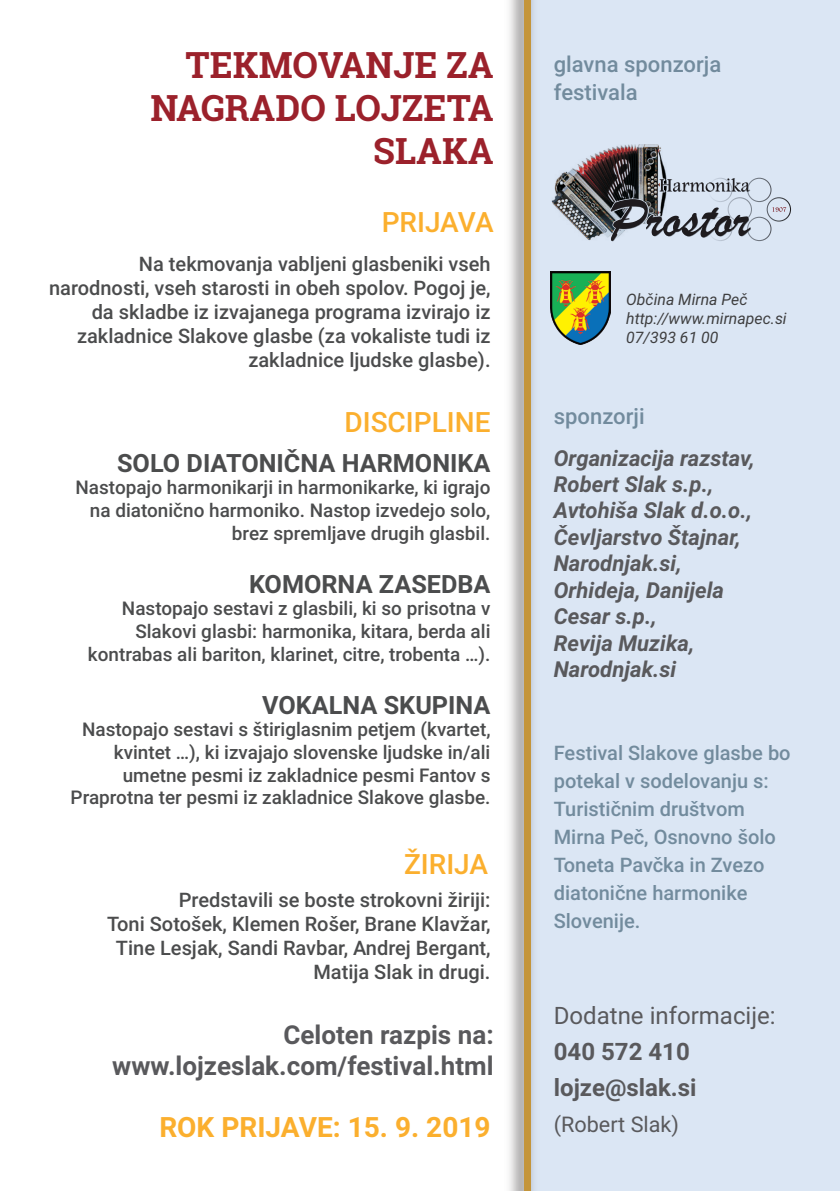
<style>
.page{position:relative;width:840px;height:1191px;background:#fff}
.page>*{position:absolute;margin:0;border:0;box-sizing:border-box;transform-origin:0 0}
.t1{font:700 36px/43.2px "Roboto Slab";color:#9b212b;text-align:right}
.t2{font:500 28px "Roboto";color:#fbaf2e}
.t3{font:700 28px "Roboto";color:#fbaf2e}
.t4{font:700 26px/31.2px "Roboto";color:#59595c;text-align:right}
.t5{font:700 25.2px "Roboto";color:#4b4c4d}
.t6{font:700 24px/36px "Roboto";color:#59595c}
.t7{font:24px "Roboto";color:#59595c}
.t8{font:italic 700 22px/26.4px "Roboto";color:#59595c}
.t9{font:500 22px/28px "Roboto";color:#728b9d}
.t10{font:21.6px "Roboto";color:#59595c}
.t11{font:500 20px/24px "Roboto";color:#4b4c4d;text-align:right}
.t12{font:500 20px/28px "Roboto";color:#728b9d}
.t13{font:500 18.8px/22.6px "Roboto";color:#4b4c4d;text-align:right}
.t14{font:italic 15.8px/19px "Roboto";color:#3e3e3f}
</style>
<div class="page">
<div style="left:526px;top:0;width:313px;height:1191px;background:#dbe6f4"></div>
<img style="left:509px;top:0;width:25px;height:1191px">
<div style="left:523px;top:0;width:7px;height:1191px;background:#c4953b"></div>
<img style="left:550px;top:272px;width:60px;height:73px">
<svg style="left:551px;top:144px;width:240px;height:98px"></svg>
<h1 class="t1" style="left:150px;top:43px;width:344px">TEKMOVANJE ZA<br>NAGRADO LOJZETA<br>SLAKA</h1>
<h2 class="t2" style="left:381px;top:202px;width:113px">PRIJAVA</h2>
<p class="t11" style="left:49px;top:251px;width:442px">Na tekmovanja vabljeni glasbeniki vseh narodnosti, vseh starosti in obeh spolov. Pogoj je, da skladbe iz izvajanega programa izvirajo iz zakladnice Slakove glasbe (za vokaliste tudi iz zakladnice ljudske glasbe).</p>
<h2 class="t2" style="left:344px;top:403px;width:147px">DISCIPLINE</h2>
<h3 class="t5" style="left:117px;top:445px;width:374px">SOLO DIATONIČNA HARMONIKA</h3>
<p class="t13" style="left:75px;top:475px;width:416px">Nastopajo harmonikarji in harmonikarke, ki igrajo na diatonično harmoniko. Nastop izvedejo solo, brez spremljave drugih glasbil.</p>
<h3 class="t5" style="left:249px;top:566px;width:243px">KOMORNA ZASEDBA</h3>
<p class="t13" style="left:88px;top:596px;width:404px">Nastopajo sestavi z glasbili, ki so prisotna v<br>Slakovi glasbi: harmonika, kitara, berda ali kontrabas ali bariton, klarinet, citre, trobenta …).</p>
<h3 class="t5" style="left:262px;top:687px;width:230px">VOKALNA SKUPINA</h3>
<p class="t13" style="left:71px;top:717px;width:421px">Nastopajo sestavi s štiriglasnim petjem (kvartet, kvintet …), ki izvajajo slovenske ljudske in/ali umetne pesmi iz zakladnice pesmi Fantov s Praprotna ter pesmi iz zakladnice Slakove glasbe.</p>
<h2 class="t2" style="left:404px;top:844px;width:86px">ŽIRIJA</h2>
<p class="t11" style="left:107px;top:886px;width:385px">Predstavili se boste strokovni žiriji:<br>Toni Sotošek, Klemen Rošer, Brane Klavžar, Tine Lesjak, Sandi Ravbar, Andrej Bergant, Matija Slak in drugi.</p>
<h3 class="t4" style="left:112px;top:1018px;width:383px">Celoten razpis na: www.lojzeslak.com/festival.html</h3>
<h2 class="t3" style="left:159px;top:1107px;width:332px">ROK PRIJAVE: 15. 9. 2019</h2>
<p class="t9" style="left:553px;top:49px;width:169px">glavna sponzorja festivala</p>
<p class="t14" style="left:626px;top:290px;width:162px">Občina Mirna Peč http://www.mirnapec.si<br>07/393 61 00</p>
<p class="t9" style="left:553px;top:401px;width:92px">sponzorji</p>
<p class="t8" style="left:553px;top:444px;width:202px">Organizacija razstav,<br>Robert Slak s.p.,<br>Avtohiša Slak d.o.o.,<br>Čevljarstvo Štajnar,<br>Narodnjak.si,<br>Orhideja, Danijela<br>Cesar s.p.,<br>Revija Muzika,<br>Narodnjak.si</p>
<p class="t12" style="left:553px;top:738px;width:238px">Festival Slakove glasbe bo potekal v sodelovanju s:<br>Turističnim društvom<br>Mirna Peč, Osnovno šolo<br>Toneta Pavčka in Zvezo diatonične harmonike<br>Slovenije.</p>
<p class="t7" style="left:553px;top:999px;width:223px">Dodatne informacije:</p>
<p class="t6" style="left:553px;top:1033px;width:144px">040 572 410 lojze@slak.si</p>
<p class="t10" style="left:553px;top:1109px;width:127px">(Robert Slak)</p>
</div>
